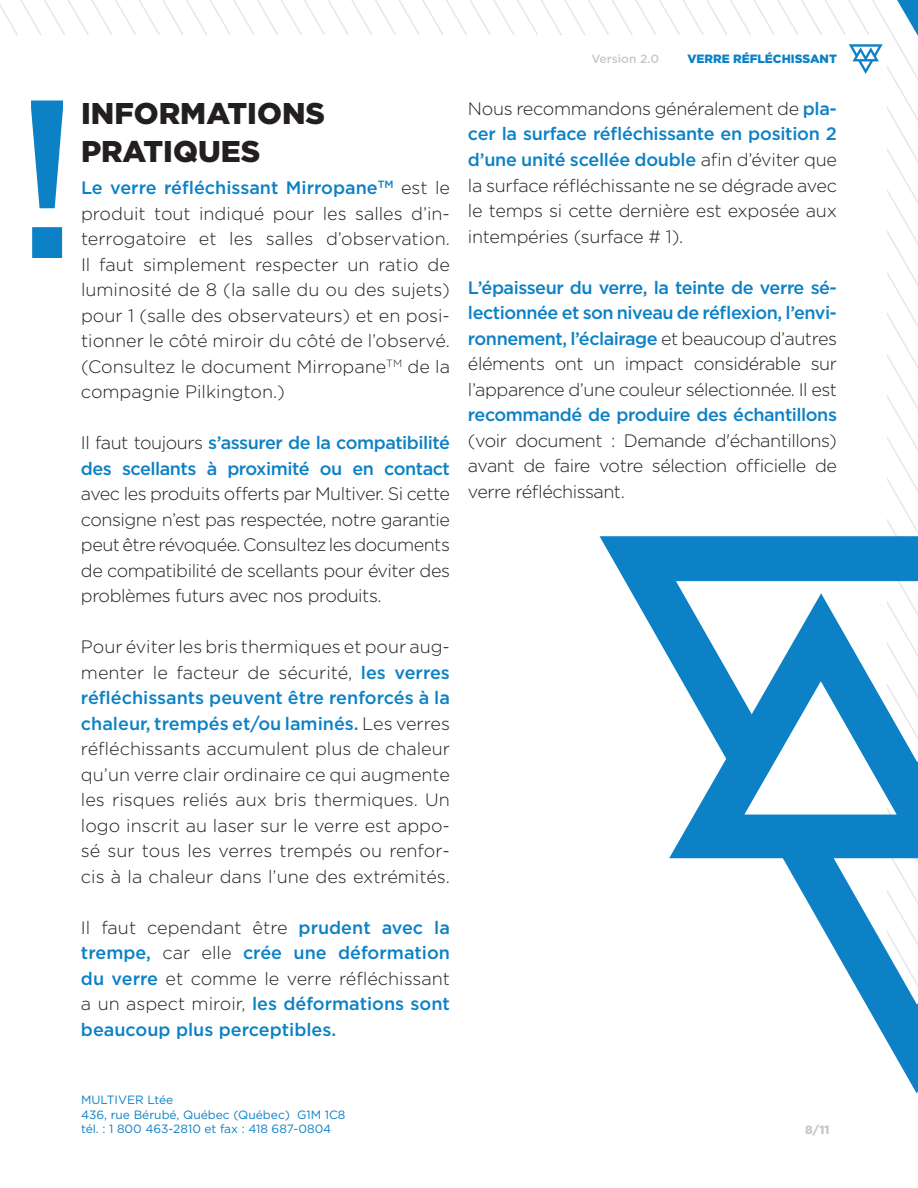
<style>
.page{position:relative;width:918px;height:1188px;background:#fff}
.page>*{position:absolute;margin:0;border:0;box-sizing:border-box;transform-origin:0 0}
.Sous-titres_sections{font:900 30px/37.5px "Gotham";color:#231f20}
.Texte_courant_sans_e{font:300 18px/25.5px "Gotham";letter-spacing:-.015em;color:#231f20;text-align:justify}
.Texte_courant_sans_e-2{font:500 18px/25.5px "Gotham";color:#0c81c5;text-align:justify}
.t1{font:12px/14.4px "Gotham";color:#0c81c5}
.t2{font:900 12px "Gotham";color:#0c81c5}
.t3{font:500 12px "Gotham";color:#c7c8ca}
.t4{font:900 12px "Gotham";color:#c7c8ca}
.s1{font-weight:500;color:#0c81c5}
.s2{font-weight:300;color:#231f20}
</style>
<div class="page">
<svg style="left:849px;top:44px;width:34px;height:30px"></svg>
<svg style="left:31px;top:100px;width:32px;height:158px"></svg>
<svg style="left:600px;top:536px;width:318px;height:558px"></svg>
<p class="Sous-titres_sections" style="left:81px;top:95px;width:246px">INFORMATIONS<br>PRATIQUES</p>
<p class="Texte_courant_sans_e" style="left:81px;top:175px;width:371px"><span class="s1">Le verre réfléchissant Mirropane</span><sup>TM</sup> est le produit tout indiqué pour les salles d’in&shy;terrogatoire et les salles d’observation.<br>Il faut simplement respecter un ratio de luminosité de 8 (la salle du ou des sujets) pour 1 (salle des observateurs) et en posi&shy;tionner le côté miroir du côté de l’observé. (Consultez le document Mirropane<sup>TM</sup> de la compagnie Pilkington.)</p>
<p class="Texte_courant_sans_e" style="left:81px;top:430px;width:371px">Il faut toujours <span class="s1">s’assurer de la compatibilité des scellants à proximité ou en contact </span>avec les produits offerts par Multiver. Si cette consigne n’est pas respectée, notre garantie peut être révoquée. Consultez les documents de compatibilité de scellants pour éviter des problèmes futurs avec nos produits.</p>
<p class="Texte_courant_sans_e" style="left:81px;top:634px;width:371px">Pour éviter les bris thermiques et pour aug&shy;menter le facteur de sécurité, <span class="s1">les verres réfléchissants peuvent être renforcés à la chaleur, trempés et/ou laminés.</span> Les verres réfléchissants accumulent plus de chaleur qu’un verre clair ordinaire ce qui augmente les risques reliés aux bris thermiques. Un logo inscrit au laser sur le verre est appo&shy;sé sur tous les verres trempés ou renfor&shy;cis à la chaleur dans l’une des extrémités.</p>
<p class="Texte_courant_sans_e-2" style="left:81px;top:914px;width:371px"><span class="s2">Il faut cependant être</span> prudent avec la trempe, <span class="s2">car elle</span> crée une déformation du verre <span class="s2">et comme le verre réfléchissant a un aspect miroir,</span> les déformations sont beaucoup plus perceptibles.</p>
<p class="t3" style="left:592px;top:51px;width:69px">Version 2.0</p>
<p class="t2" style="left:687px;top:51px;width:151px">VERRE RÉFLÉCHISSANT</p>
<p class="Texte_courant_sans_e" style="left:468px;top:95px;width:371px">Nous recommandons généralement de <span class="s1">pla&shy;cer la surface réfléchissante en position 2 d’une unité scellée double</span> afin d’éviter que la surface réfléchissante ne se dégrade avec le temps si cette dernière est exposée aux intempéries (surface # 1).</p>
<p class="Texte_courant_sans_e" style="left:468px;top:274px;width:371px"><span class="s1">L’épaisseur du verre, la teinte de verre sé&shy;lectionnée et son niveau de réflexion, l’envi&shy;ronnement, l’éclairage</span> et beaucoup d’autres éléments ont un impact considérable sur l’apparence d’une couleur sélectionnée. Il est <span class="s1">recommandé de produire des échantillons </span>(voir document : Demande d'échantillons) avant de faire votre sélection officielle de verre réfléchissant.</p>
<p class="t1" style="left:81px;top:1093px;width:266px">MULTIVER Ltée<br>436, rue Bérubé, Québec (Québec) G1M 1C8 tél. : 1 800 463-2810 et fax : 418 687-0804</p>
<p class="t4" style="left:805px;top:1121px;width:26px">8/11</p>
</div>
